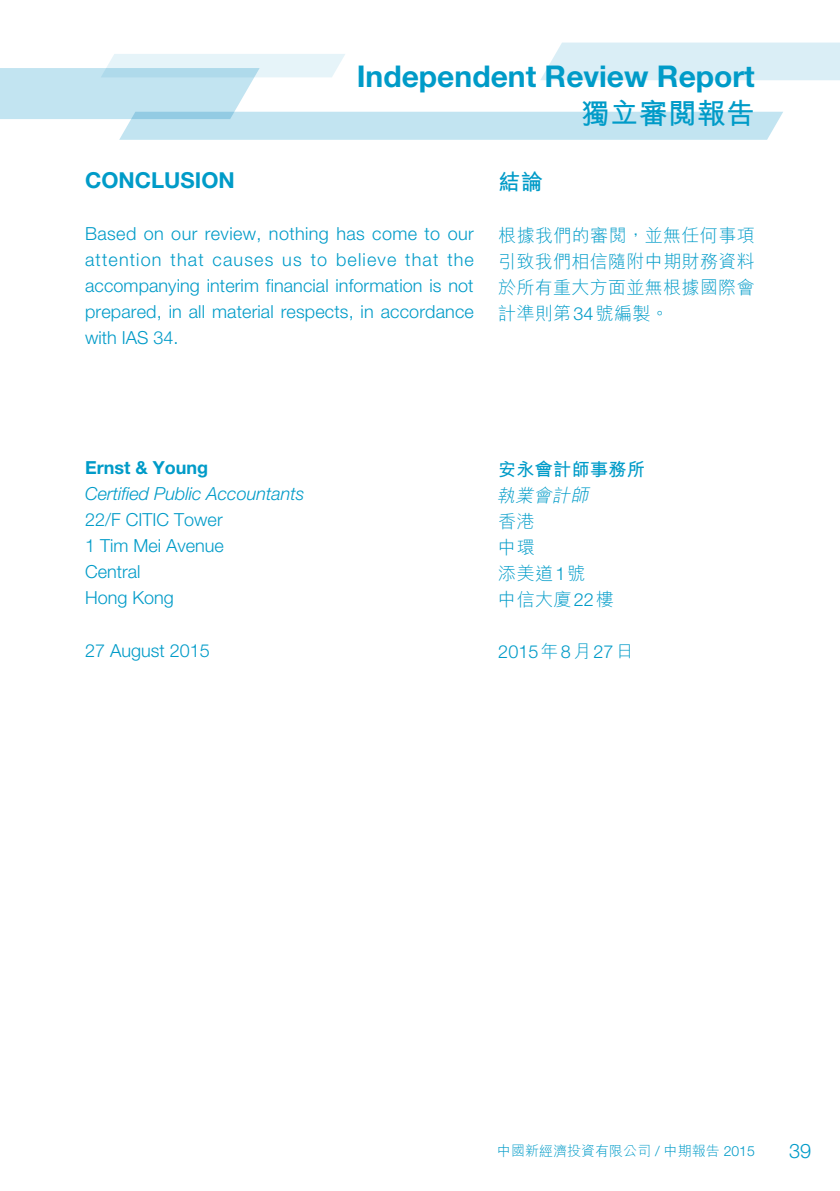
<style>
.page{position:relative;width:840px;height:1191px;background:#fff}
.page>*{position:absolute;margin:0;border:0;box-sizing:border-box;transform-origin:0 0}
.t1{font:700 30px "Helvetica Neue LT Std";color:#009bc8}
.t2{font:700 29px "M Hei HK";color:#009bc8}
.t3{font:700 22px "Helvetica Neue LT Std";color:#009bc8}
.t4{font:700 22px "M Hei HK";color:#009bc8}
.t5{font:300 20px "Helvetica Neue LT Std";color:#009bc8}
.t6{font:300 18px/26px "Helvetica Neue LT Std";color:#009bc8;text-align:justify}
.t7{font:300 18px/26px "M Hei HK";letter-spacing:.02em;color:#009bc8;text-align:justify}
.t8{font:italic 300 18px "Helvetica Neue LT Std";color:#009bc8}
.t9{font:700 18px "Helvetica Neue LT Std";color:#009bc8}
.t10{font:700 18px "M Hei HK";letter-spacing:.02em;color:#009bc8}
.t11{font:italic 300 18px "M Hei HK";color:#009bc8}
.t12{font:300 14px "M Hei HK";color:#009bc8}
.s1{font-family:"Helvetica Neue LT Std"}
.s2{font-family:"M Hei HK"}
</style>
<div class="page">
<svg style="left:0;top:43px;width:839px;height:97px"></svg>
<h1 class="t1" style="left:356px;top:58px;width:399px">Independent Review Report</h1>
<h2 class="t2" style="left:580px;top:93px;width:175px">獨立審閱報告</h2>
<p class="t3" style="left:85px;top:167px;width:32px">Conclusion</p>
<p class="t6" style="left:85px;top:221px;width:390px">Based on our review, nothing has come to our attention that causes us to believe that the accompanying interim financial information is not prepared, in all material respects, in accordance with IAS 34.</p>
<p class="t4" style="left:498px;top:166px;width:46px">結論</p>
<p class="t7" style="left:498px;top:222px;width:258px">根據我們的審閱，並無任何事項引致我們相信隨附中期財務資料於所有重大方面並無根據國際會計準則第<span class="s1">34</span>號編製。</p>
<p class="t9" style="left:85px;top:457px;width:125px">Ernst &amp; Young</p>
<p class="t8" style="left:85px;top:483px;width:221px">Certified Public Accountants</p>
<p class="t6" style="left:85px;top:507px;width:140px;text-align:left">22/F CITIC Tower<br>1 Tim Mei Avenue<br>Central<br>Hong Kong</p>
<p class="t6" style="left:85px;top:636px;width:126px">27 August 2015</p>
<p class="t10" style="left:498px;top:456px;width:148px">安永會計師事務所</p>
<p class="t11" style="left:496px;top:486px;width:97px">執業會計師</p>
<p class="t7" style="left:498px;top:508px;width:117px;text-align:left">香港<br>中環<br>添美道<span class="s1">1</span>號<br>中信大廈<span class="s1">22</span>樓</p>
<p class="t6" style="left:498px;top:638px;width:137px">2015<span class="s2">年</span>8<span class="s2">月</span>27<span class="s2">日</span></p>
<p class="t12" style="left:497px;top:1144px;width:259px">中國新經濟投資有限公司 <span class="s1">/</span> 中期報告 <span class="s1">2015</span></p>
<p class="t5" style="left:788px;top:1138px;width:24px">39</p>
</div>
